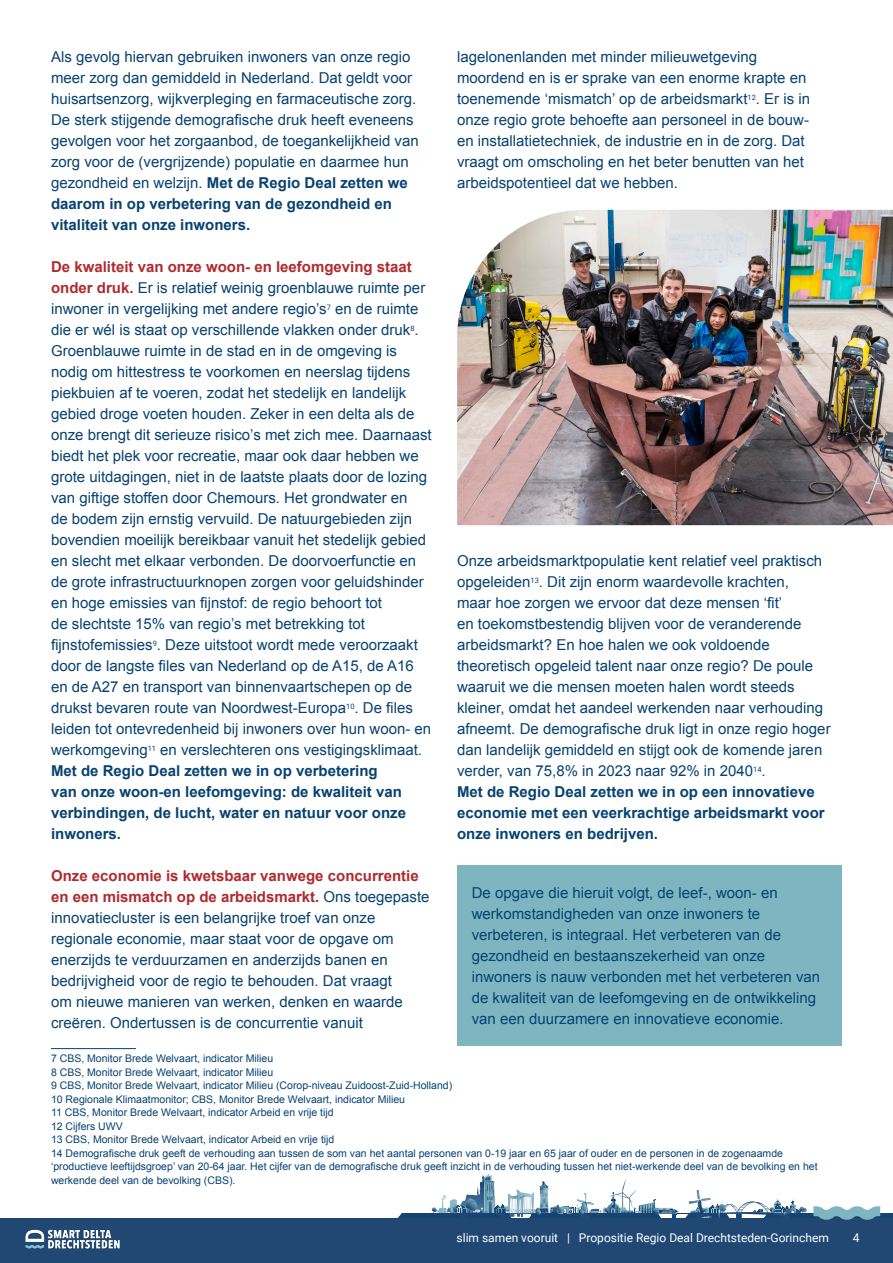
<style>
.page{position:relative;width:893px;height:1263px;background:#fff}
.page>*{position:absolute;margin:0;border:0;box-sizing:border-box;transform-origin:0 0}
.t1{font:15px/21px "Arial";color:#084271}
.t2{font:12px "Roboto";color:#fff}
.t3{font:10.5px/13.5px "Arial";color:#084271}
.s1{font-weight:700}
.s2{font-weight:700;color:#b02a2f}
</style>
<div class="page">
<div style="left:0;top:1218px;width:893px;height:45px;background:#204873"></div>
<svg style="left:398px;top:1174px;width:495px;height:46px"></svg>
<img style="left:25px;top:1229px;width:95px;height:20px">
<hr style="left:51px;top:1048px;width:85px;height:1px;background:#084271">
<img style="left:457px;top:210px;width:436px;height:315px">
<div style="left:457px;top:865px;width:385px;height:181px;background:#7eb5c1"></div>
<p class="t1" style="left:51px;top:46px;width:369px">Als gevolg hiervan gebruiken inwoners van onze regio meer zorg dan gemiddeld in Nederland. Dat geldt voor huisartsenzorg, wijkverpleging en farmaceutische zorg.<br>De sterk stijgende demografische druk heeft eveneens gevolgen voor het zorgaanbod, de toegankelijkheid van zorg voor de (vergrijzende) populatie en daarmee hun gezondheid en welzijn. <span class="s1">Met de Regio Deal zetten we daarom in op verbetering van de gezondheid en vitaliteit van onze inwoners.</span></p>
<p class="t1" style="left:51px;top:256px;width:382px"><span class="s2">De kwaliteit van onze woon- en leefomgeving staat onder druk.</span> Er is relatief weinig groenblauwe ruimte per inwoner in vergelijking met andere regio’s<sup>7</sup> en de ruimte die er wél is staat op verschillende vlakken onder druk<sup>8</sup>.<br>Groenblauwe ruimte in de stad en in de omgeving is nodig om hittestress te voorkomen en neerslag tijdens piekbuien af te voeren, zodat het stedelijk en landelijk gebied droge voeten houden. Zeker in een delta als de onze brengt dit serieuze risico’s met zich mee. Daarnaast biedt het plek voor recreatie, maar ook daar hebben we grote uitdagingen, niet in de laatste plaats door de lozing van giftige stoffen door Chemours. Het grondwater en<br>de bodem zijn ernstig vervuild. De natuurgebieden zijn bovendien moeilijk bereikbaar vanuit het stedelijk gebied en slecht met elkaar verbonden. De doorvoerfunctie en de grote infrastructuurknopen zorgen voor geluidshinder en hoge emissies van fijnstof: de regio behoort tot<br>de slechtste 15% van regio’s met betrekking tot fijnstofemissies<sup>9</sup>. Deze uitstoot wordt mede veroorzaakt door de langste files van Nederland op de A15, de A16 en de A27 en transport van binnenvaartschepen op de drukst bevaren route van Noordwest-Europa<sup>10</sup>. De files leiden tot ontevredenheid bij inwoners over hun woon- en werkomgeving<sup>11</sup> en verslechteren ons vestigingsklimaat.<br><span class="s1">Met de Regio Deal zetten we in op verbetering<br>van onze woon-en leefomgeving: de kwaliteit van verbindingen, de lucht, water en natuur voor onze inwoners.</span></p>
<p class="t1" style="left:51px;top:865px;width:380px"><span class="s2">Onze economie is kwetsbaar vanwege concurrentie en een mismatch op de arbeidsmarkt.</span> Ons toegepaste innovatiecluster is een belangrijke troef van onze regionale economie, maar staat voor de opgave om enerzijds te verduurzamen en anderzijds banen en bedrijvigheid voor de regio te behouden. Dat vraagt<br>om nieuwe manieren van werken, denken en waarde creëren. Ondertussen is de concurrentie vanuit</p>
<p class="t3" style="left:51px;top:1052px;width:768px">7 CBS, Monitor Brede Welvaart, indicator Milieu<br>8 CBS, Monitor Brede Welvaart, indicator Milieu<br>9 CBS, Monitor Brede Welvaart, indicator Milieu (Corop-niveau Zuidoost-Zuid-Holland)<br>10 Regionale Klimaatmonitor; CBS, Monitor Brede Welvaart, indicator Milieu<br>11 CBS, Monitor Brede Welvaart, indicator Arbeid en vrije tijd<br>12 Cijfers UWV<br>13 CBS, Monitor Brede Welvaart, indicator Arbeid en vrije tijd<br>14 Demografische druk geeft de verhouding aan tussen de som van het aantal personen van 0-19 jaar en 65 jaar of ouder en de personen in de zogenaamde ‘productieve leeftijdsgroep’ van 20-64 jaar. Het cijfer van de demografische druk geeft inzicht in de verhouding tussen het niet-werkende deel van de bevolking en het werkende deel van de bevolking (CBS).</p>
<p class="t1" style="left:457px;top:46px;width:354px">lagelonenlanden met minder milieuwetgeving moordend en is er sprake van een enorme krapte en toenemende ‘mismatch’ op de arbeidsmarkt<sup>12</sup>. Er is in onze regio grote behoefte aan personeel in de bouw&shy;en installatietechniek, de industrie en in de zorg. Dat vraagt om omscholing en het beter benutten van het arbeidspotentieel dat we hebben.</p>
<p class="t1" style="left:457px;top:550px;width:375px">Onze arbeidsmarktpopulatie kent relatief veel praktisch opgeleiden<sup>13</sup>. Dit zijn enorm waardevolle krachten,<br>maar hoe zorgen we ervoor dat deze mensen ‘fit’<br>en toekomstbestendig blijven voor de veranderende arbeidsmarkt? En hoe halen we ook voldoende theoretisch opgeleid talent naar onze regio? De poule waaruit we die mensen moeten halen wordt steeds kleiner, omdat het aandeel werkenden naar verhouding afneemt. De demografische druk ligt in onze regio hoger dan landelijk gemiddeld en stijgt ook de komende jaren verder, van 75,8% in 2023 naar 92% in 2040<sup>14</sup>.<br><span class="s1">Met de Regio Deal zetten we in op een innovatieve economie met een veerkrachtige arbeidsmarkt voor onze inwoners en bedrijven.</span></p>
<p class="t1" style="left:472px;top:882px;width:350px">De opgave die hieruit volgt, de leef-, woon- en werkomstandigheden van onze inwoners te verbeteren, is integraal. Het verbeteren van de gezondheid en bestaanszekerheid van onze inwoners is nauw verbonden met het verbeteren van de kwaliteit van de leefomgeving en de ontwikkeling van een duurzamere en innovatieve economie.</p>
<p class="t2" style="left:457px;top:1230px;width:374px">slim samen vooruit | Propositie Regio Deal Drechtsteden-Gorinchem</p>
<p class="t2" style="left:853px;top:1230px;width:8px">4</p>
</div>
